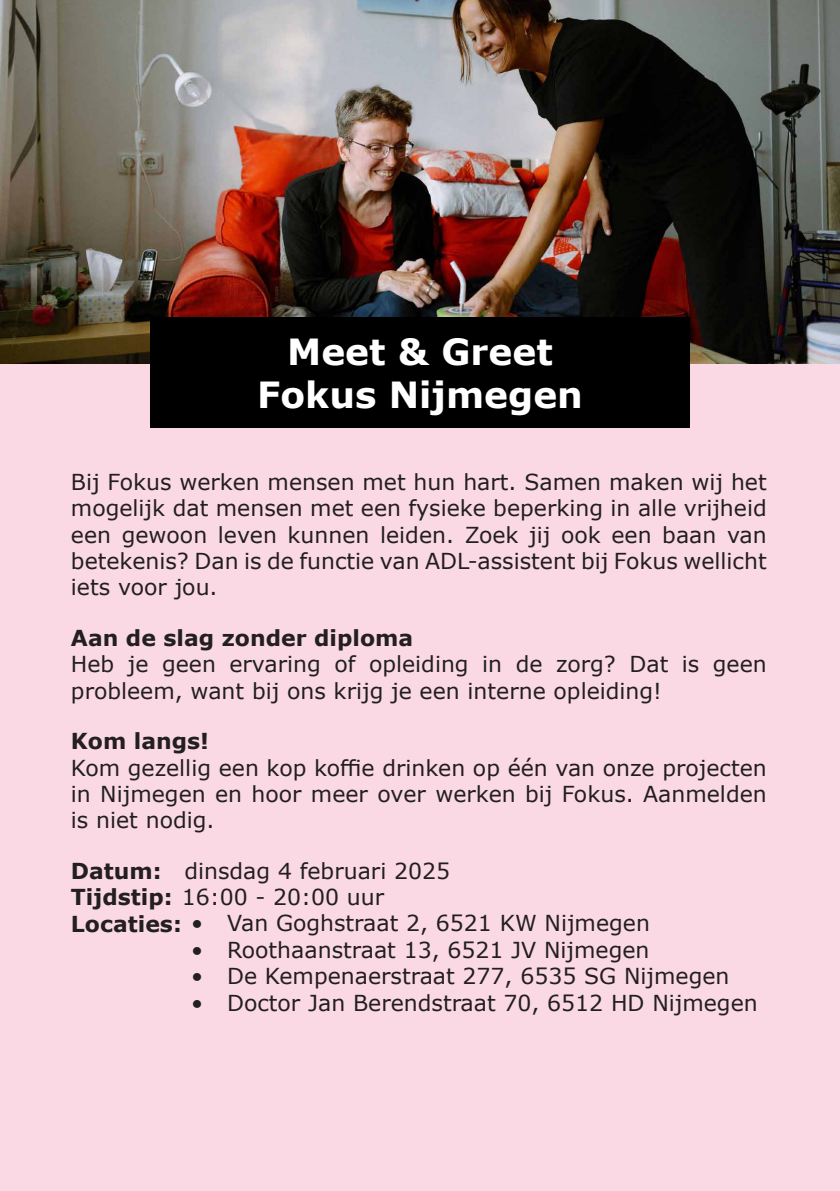
<style>
.page{position:relative;width:840px;height:1191px;background:#fff}
.page>*{position:absolute;margin:0;border:0;box-sizing:border-box;transform-origin:0 0}
.t1{font:700 36px "Verdana";color:#fff}
.Alineastijl_3{font:22px/26.4px "Verdana";color:#231f20;text-align:justify}
.Alineastijl_3-2{font:700 22px "Verdana";color:#231f20}
.s1{font-weight:700}
</style>
<div class="page">
<img style="left:0;top:0;width:839px;height:364px">
<div style="left:0;top:364px;width:839px;height:827px;background:#fad9e5"></div>
<div style="left:150px;top:317px;width:539px;height:111px;background:#000001"></div>
<p class="t1" style="left:287px;top:326px;width:267px">Meet &amp; Greet</p>
<p class="t1" style="left:257px;top:370px;width:327px">Fokus Nijmegen</p>
<p class="Alineastijl_3" style="left:71px;top:468px;width:697px">Bij Fokus werken mensen met hun hart. Samen maken wij het mogelijk dat mensen met een fysieke beperking in alle vrijheid een gewoon leven kunnen leiden. Zoek jij ook een baan van betekenis? Dan is de functie van ADL-assistent bij Fokus wellicht iets voor jou.</p>
<p class="Alineastijl_3-2" style="left:71px;top:622px;width:343px">Aan de slag zonder diploma</p>
<p class="Alineastijl_3" style="left:71px;top:651px;width:697px">Heb je geen ervaring of opleiding in de zorg? Dat is geen probleem, want bij ons krijg je een interne opleiding!</p>
<p class="Alineastijl_3-2" style="left:71px;top:725px;width:140px">Kom langs!</p>
<p class="Alineastijl_3" style="left:71px;top:754px;width:697px">Kom gezellig een kop koffie drinken op één van onze projecten in Nijmegen en hoor meer over werken bij Fokus. Aanmelden is niet nodig.</p>
<p class="Alineastijl_3" style="left:71px;top:857px;width:380px"><span class="s1">Datum:</span> dinsdag 4 februari 2025</p>
<p class="Alineastijl_3" style="left:71px;top:883px;width:314px"><span class="s1">Tijdstip:</span> 16:00 - 20:00 uur</p>
<p class="Alineastijl_3" style="left:71px;top:910px;width:580px"><span class="s1">Locaties:</span> • Van Goghstraat 2, 6521 KW Nijmegen</p>
<p class="Alineastijl_3" style="left:191px;top:936px;width:459px">• Roothaanstraat 13, 6521 JV Nijmegen</p>
<p class="Alineastijl_3" style="left:191px;top:962px;width:539px">• De Kempenaerstraat 277, 6535 SG Nijmegen</p>
<p class="Alineastijl_3" style="left:191px;top:989px;width:568px">• Doctor Jan Berendstraat 70, 6512 HD Nijmegen</p>
</div>
